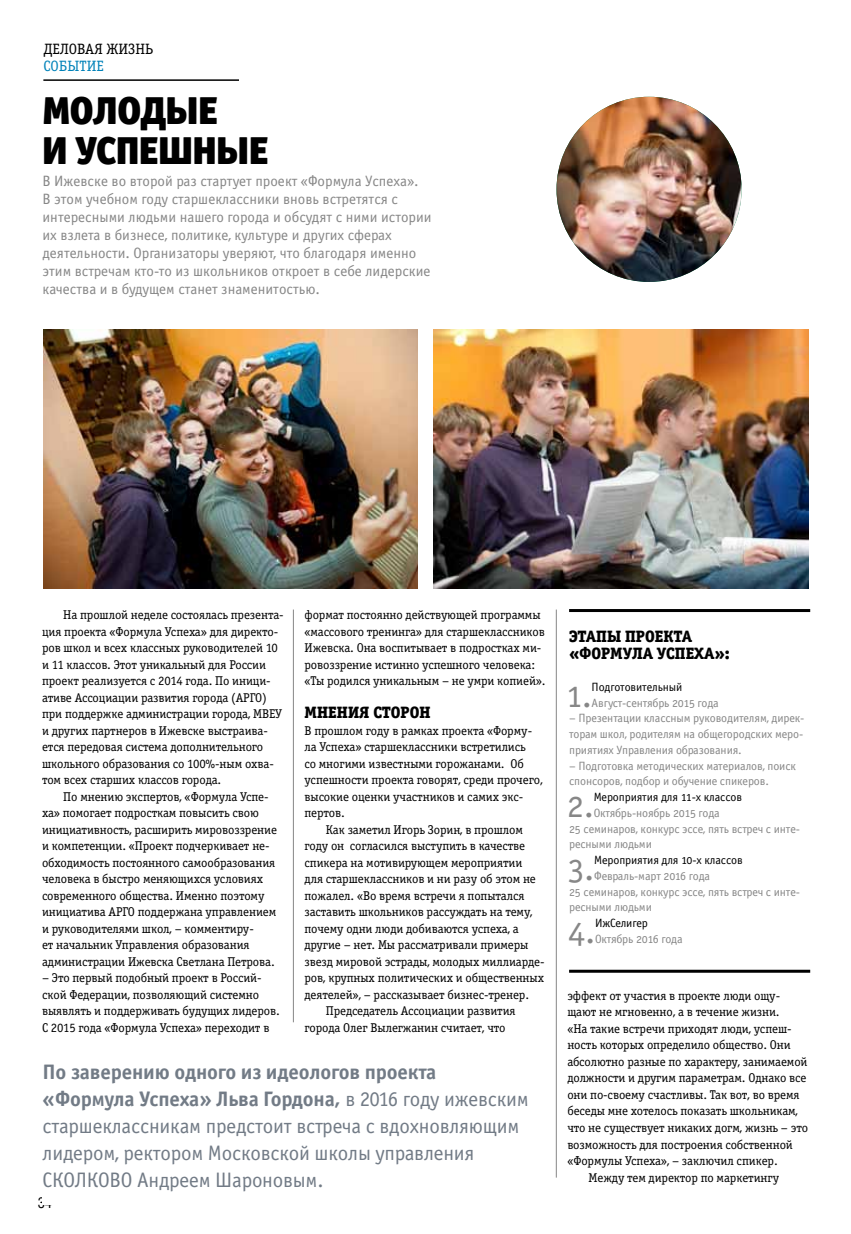
<style>
.page{position:relative;width:851px;height:1234px;background:#fff}
.page>*{position:absolute;margin:0;border:0;box-sizing:border-box;transform-origin:0 0}
.t1{font:39px/40.5px "Officina Sans Black C";letter-spacing:-.02em;color:#000}
.t2{font:34.8px "Officina Sans Book OSC";color:#878787}
.t3{font:21px/27px "Officina Sans Book C";letter-spacing:-.01em;color:#727b86}
.t4{font:21px/27px "Officina Sans Bold C";letter-spacing:-.01em;color:#727b86}
.t5{font:16.5px/16.5px "Officina Serif Extra Bold C";color:#000}
.t6{font:15px/18px "Officina Sans Book OSC";color:#878787}
.t7{font:15px "Officina Serif Book OSC";color:#000}
.t8{font:15px "Officina Serif Book OSC";color:#0082b9}
.t9{font:15px "Helios Cond";color:#000}
.t10{font:12.75px/16.5px "Officina Serif Book C";letter-spacing:-.01em;color:#000}
.t11{font:12px/15.8px "Officina Sans Book OSC";letter-spacing:-.01em;color:#878787}
.t12{font:12px "Officina Sans Book OSC";letter-spacing:-.01em;color:#000}
.s1{font-family:"Officina Sans Book C"}
</style>
<div class="page">
<hr style="left:43px;top:79px;width:196px;height:2px;background:#000">
<hr style="left:556px;top:609px;width:1px;height:568px;background:#878787">
<hr style="left:293px;top:609px;width:1px;height:413px;background:#878787">
<img style="left:43px;top:329px;width:375px;height:259px">
<img style="left:434px;top:329px;width:374px;height:259px">
<hr style="left:569px;top:609px;width:241px;height:3px;background:#000">
<hr style="left:569px;top:969px;width:241px;height:3px;background:#000">
<img style="left:556px;top:97px;width:185px;height:185px;border-radius:92px">
<p class="t7" style="left:43px;top:41px;width:111px">Деловая жизнь</p>
<p class="t8" style="left:43px;top:58px;width:62px">Событие</p>
<h1 class="t1" style="left:42px;top:90px;width:228px">Молодые<br>и успешные</h1>
<p class="t6" style="left:43px;top:172px;width:390px">В Ижевске во второй раз стартует проект «Формула Успеха».<br>В этом учебном году старшеклассники вновь встретятся с интересными людьми нашего города и обсудят с ними истории их взлета в бизнесе, политике, культуре и других сферах деятельности. Организаторы уверяют, что благодаря именно этим встречам кто-то из школьников откроет в себе лидерские качества и в будущем станет знаменитостью.</p>
<p class="t10" style="left:42px;top:606px;width:243px;text-indent:21px">На прошлой неделе состоялась презента&shy;ция проекта «Формула Успеха» для директо&shy;ров школ и всех классных руководителей 10 и 11 классов. Этот уникальный для России проект реализуется с 2014 года. По иници&shy;ативе Ассоциации развития города (АРГО) при поддержке администрации города, МВЕУ и других партнеров в Ижевске выстраива&shy;ется передовая система дополнительного школьного образования со 100%-ным охва&shy;том всех старших классов города.</p>
<p class="t10" style="left:42px;top:788px;width:236px;text-indent:21px">По мнению экспертов, «Формула Успе&shy;ха» помогает подросткам повысить свою инициативность, расширить мировоззрение и компетенции. «Проект подчеркивает не&shy;обходимость постоянного самообразования человека в быстро меняющихся условиях современного общества. Именно поэтому инициатива АРГО поддержана управлением и руководителями школ, – комментиру-<br>ет начальник Управления образования администрации Ижевска Светлана Петрова.</p>
<p class="t10" style="left:42px;top:969px;width:239px">– Это первый подобный проект в Россий&shy;ской Федерации, позволяющий системно выявлять и поддерживать будущих лидеров.<br>С 2015 года «Формула Успеха» переходит в</p>
<p class="t10" style="left:304px;top:606px;width:242px">формат постоянно действующей программы «массового тренинга» для старшеклассников Ижевска. Она воспитывает в подростках ми&shy;ровоззрение истинно успешного человека: «Ты родился уникальным – не умри копией».</p>
<p class="t5" style="left:304px;top:704px;width:127px">Мнения сторон</p>
<p class="t10" style="left:304px;top:722px;width:229px">В прошлом году в рамках проекта «Форму-</p>
<p class="t10" style="left:304px;top:738px;width:223px">ла Успеха» старшеклассники встретились</p>
<p class="t10" style="left:304px;top:755px;width:221px">со многими известными горожанами. Об</p>
<p class="t10" style="left:304px;top:771px;width:240px">успешности проекта говорят, среди прочего,</p>
<p class="t10" style="left:304px;top:788px;width:220px">высокие оценки участников и самих экс-</p>
<p class="t10" style="left:304px;top:804px;width:42px">пертов.</p>
<p class="t10" style="left:326px;top:821px;width:199px">Как заметил Игорь Зорин, в прошлом</p>
<p class="t10" style="left:304px;top:837px;width:222px">году он согласился выступить в качестве</p>
<p class="t10" style="left:304px;top:854px;width:219px">спикера на мотивирующем мероприятии</p>
<p class="t10" style="left:304px;top:870px;width:233px">для старшеклассников и ни разу об этом не</p>
<p class="t10" style="left:304px;top:887px;width:221px">пожалел. «Во время встречи я попытался</p>
<p class="t10" style="left:304px;top:903px;width:229px">заставить школьников рассуждать на тему,</p>
<p class="t10" style="left:304px;top:920px;width:216px">почему одни люди добиваются успеха, а</p>
<p class="t10" style="left:304px;top:936px;width:225px">другие – нет. Мы рассматривали примеры</p>
<p class="t10" style="left:304px;top:953px;width:241px">звезд мировой эстрады, молодых миллиарде-</p>
<p class="t10" style="left:304px;top:969px;width:241px">ров, крупных политических и общественных</p>
<p class="t10" style="left:304px;top:986px;width:226px">деятелей», – рассказывает бизнес-тренер.</p>
<p class="t10" style="left:326px;top:1002px;width:191px">Председатель Ассоциации развития</p>
<p class="t10" style="left:304px;top:1019px;width:202px">города Олег Вылегжанин считает, что</p>
<h3 class="t4" style="left:43px;top:1058px;width:487px">По заверению одного из идеологов проекта «Формула Успеха» Льва Гордона, <span class="s1">в 2016 году ижевским</span></h3>
<h3 class="t3" style="left:43px;top:1112px;width:478px">старшеклассникам предстоит встреча с вдохновляющим лидером, ректором Московской школы управления<br>СКОЛКОВО Андреем Шароновым.</h3>
<p class="t9" style="left:38px;top:1193px;width:16px">34</p>
<p class="t5" style="left:569px;top:628px;width:162px">Этапы проекта «Формула Успеха»:</p>
<h2 class="t2" style="left:565px;top:675px;width:28px">1.</h2>
<p class="t12" style="left:591px;top:680px;width:92px">Подготовительный</p>
<p class="t11" style="left:591px;top:694px;width:129px">Август-сентябрь 2015 года</p>
<p class="t11" style="left:569px;top:710px;width:237px;text-align:justify">– Презентации классным руководителям, дирек&shy;торам школ, родителям на общегородских меро&shy;приятиях Управления образования.</p>
<p class="t11" style="left:569px;top:757px;width:228px">– Подготовка методических материалов, поиск спонсоров, подбор и обучение спикеров.</p>
<h2 class="t2" style="left:566px;top:786px;width:29px">2.</h2>
<p class="t12" style="left:593px;top:790px;width:150px">Мероприятия для 11-х классов</p>
<p class="t11" style="left:569px;top:805px;width:232px;text-indent:25px">Октябрь-ноябрь 2015 года<br>25 семинаров, конкурс эссе, пять встреч с инте&shy;ресными людьми</p>
<h2 class="t2" style="left:567px;top:849px;width:29px">3.</h2>
<p class="t12" style="left:594px;top:853px;width:150px">Мероприятия для 10-х классов</p>
<p class="t11" style="left:569px;top:868px;width:232px;text-indent:25px">Февраль-март 2016 года<br>25 семинаров, конкурс эссе, пять встреч с инте&shy;ресными людьми</p>
<h2 class="t2" style="left:568px;top:912px;width:29px">4.</h2>
<p class="t12" style="left:595px;top:916px;width:54px">ИжСелигер</p>
<p class="t11" style="left:595px;top:931px;width:89px">Октябрь 2016 года</p>
<p class="t10" style="left:567px;top:987px;width:214px">эффект от участия в проекте люди ощу-</p>
<p class="t10" style="left:567px;top:1003px;width:214px">щают не мгновенно, а в течение жизни.</p>
<p class="t10" style="left:567px;top:1020px;width:226px">«На такие встречи приходят люди, успеш-</p>
<p class="t10" style="left:567px;top:1036px;width:225px">ность которых определило общество. Они</p>
<p class="t10" style="left:567px;top:1053px;width:242px">абсолютно разные по характеру, занимаемой</p>
<p class="t10" style="left:567px;top:1069px;width:240px">должности и другим параметрам. Однако все</p>
<p class="t10" style="left:567px;top:1086px;width:234px">они по-своему счастливы. Так вот, во время</p>
<p class="t10" style="left:567px;top:1102px;width:232px">беседы мне хотелось показать школьникам,</p>
<p class="t10" style="left:567px;top:1119px;width:242px">что не существует никаких догм, жизнь – это</p>
<p class="t10" style="left:567px;top:1135px;width:227px">возможность для построения собственной</p>
<p class="t10" style="left:567px;top:1152px;width:212px">«Формулы Успеха», – заключил спикер.</p>
<p class="t10" style="left:588px;top:1168px;width:192px">Между тем директор по маркетингу</p>
</div>
